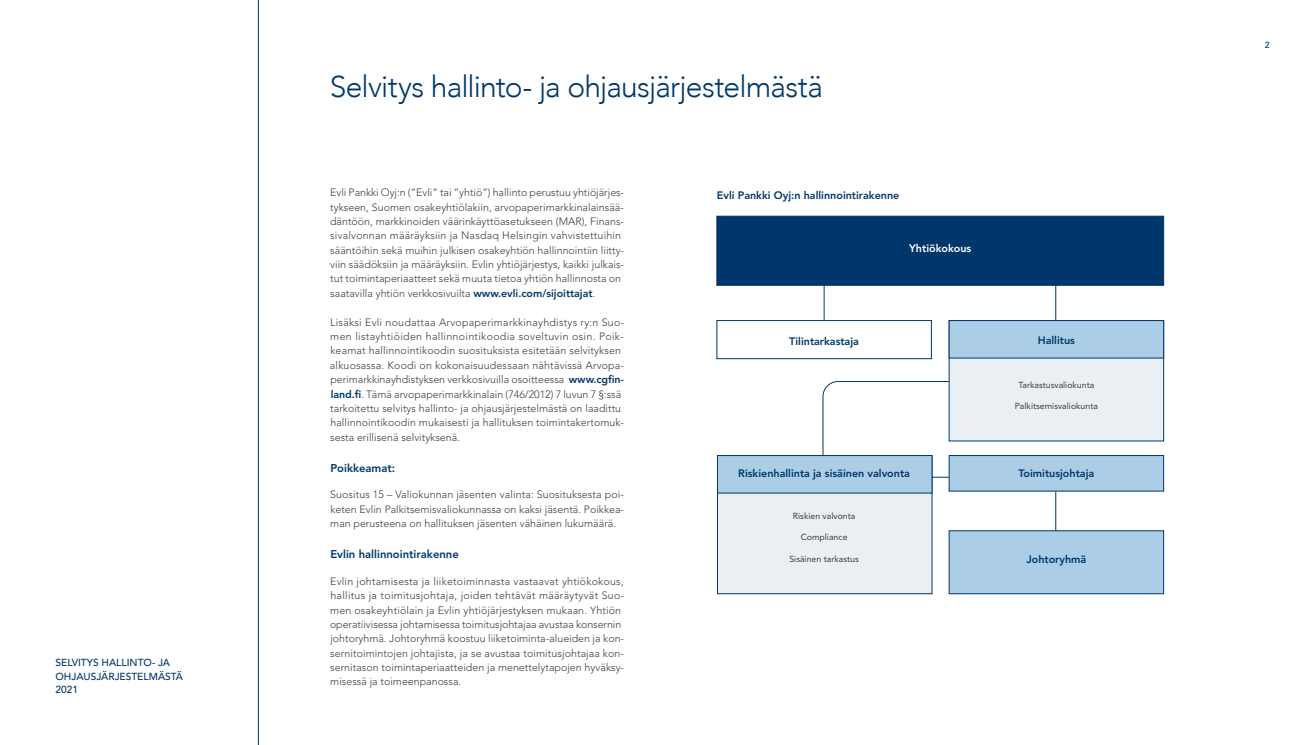
<style>
.page{position:relative;width:1312px;height:745px;background:#fff}
.page>*{position:absolute;margin:0;border:0;box-sizing:border-box;transform-origin:0 0}
.t1{font:300 30px "Avenir";letter-spacing:-.025em;color:#00376b}
.t2{font:800 11.25px "Avenir LT Std";color:#00376b}
.t3{font:800 10.75px "Avenir LT Std";color:#00376b}
.t4{font:800 10.75px "Avenir LT Std";color:#fff}
.leipis_FI{font:300 10.62px/14.4px "Avenir LT Std";color:#3e3e3f}
.t5{font:500 10.12px/13.2px "Avenir LT Std";color:#00376b}
.t6{font:8.75px "Avenir LT Std";color:#3e3e3f}
.t7{font:500 8.75px "Avenir LT Std";color:#00376b}
.s1{font-weight:800;color:#00376b}
</style>
<div class="page">
<svg style="left:932px;top:476px;width:16px;height:1px"></svg>
<hr style="left:1055px;top:285px;width:1px;height:38px;background:#00376b">
<div style="left:948px;top:320px;width:215px;height:121px;background:#e9eff3"></div>
<div style="left:948px;top:320px;width:215px;height:38px;background:#abcee6;border:1px solid #00376b"></div>
<hr style="left:823px;top:285px;width:1px;height:35px;background:#00376b">
<div style="left:716px;top:216px;width:447px;height:69px;background:#00376b;border:1px solid #00376b"></div>
<div style="left:716px;top:320px;width:215px;height:39px;border:1px solid #00376b"></div>
<svg style="left:822px;top:380px;width:127px;height:75px"></svg>
<div style="left:717px;top:455px;width:215px;height:138px;background:#e9eff3"></div>
<div style="left:717px;top:455px;width:215px;height:38px;background:#abcee6;border:1px solid #00376b"></div>
<hr style="left:1055px;top:491px;width:1px;height:40px;background:#00376b">
<div style="left:948px;top:455px;width:215px;height:36px;background:#abcee6;border:1px solid #00376b"></div>
<div style="left:948px;top:530px;width:215px;height:63px;background:#abcee6"></div>
<hr style="left:258px;top:0;width:1px;height:744px;background:#00376b">
<p class="t5" style="left:55px;top:656px;width:129px">SELVITYS HALLINTO- JA<br>OHJAUSJÄRJESTELMÄSTÄ<br>2021</p>
<h1 class="t1" style="left:330px;top:68px;width:494px">Selvitys hallinto- ja ohjausjärjestelmästä</h1>
<p class="leipis_FI" style="left:330px;top:185px;width:295px">Evli Pankki Oyj:n (”Evli” tai ”yhtiö”) hallinto perustuu yhtiöjärjes&shy;tykseen, Suomen osakeyhtiölakiin, arvopaperimarkkinalainsää&shy;däntöön, markkinoiden väärinkäyttöasetukseen (MAR), Finans&shy;sivalvonnan määräyksiin ja Nasdaq Helsingin vahvistettuihin sääntöihin sekä muihin julkisen osakeyhtiön hallinnointiin liitty&shy;viin säädöksiin ja määräyksiin. Evlin yhtiöjärjestys, kaikki julkais&shy;tut toimintaperiaatteet sekä muuta tietoa yhtiön hallinnosta on saatavilla yhtiön verkkosivuilta <span class="s1">www.evli.com/sijoittajat</span>.</p>
<p class="leipis_FI" style="left:330px;top:314px;width:295px">Lisäksi Evli noudattaa Arvopaperimarkkinayhdistys ry:n Suo&shy;men listayhtiöiden hallinnointikoodia soveltuvin osin. Poik&shy;keamat hallinnointikoodin suosituksista esitetään selvityksen alkuosassa. Koodi on kokonaisuudessaan nähtävissä Arvopa&shy;perimarkkinayhdistyksen verkkosivuilla osoitteessa <span class="s1">www.cgfin&shy;land.fi</span>. Tämä arvopaperimarkkinalain (746/2012) 7 luvun 7 §:ssä tarkoitettu selvitys hallinto- ja ohjausjärjestelmästä on laadittu hallinnointikoodin mukaisesti ja hallituksen toimintakertomuk&shy;sesta erillisenä selvityksenä.</p>
<h3 class="t2" style="left:330px;top:461px;width:66px">Poikkeamat:</h3>
<p class="leipis_FI" style="left:330px;top:487px;width:295px;text-align:justify">Suositus 15 – Valiokunnan jäsenten valinta: Suosituksesta poi&shy;keten Evlin Palkitsemisvaliokunnassa on kaksi jäsentä. Poikkea&shy;man perusteena on hallituksen jäsenten vähäinen lukumäärä.</p>
<h3 class="t2" style="left:330px;top:547px;width:130px">Evlin hallinnointirakenne</h3>
<p class="leipis_FI" style="left:330px;top:573px;width:295px">Evlin johtamisesta ja liiketoiminnasta vastaavat yhtiökokous, hallitus ja toimitusjohtaja, joiden tehtävät määräytyvät Suo&shy;men osakeyhtiölain ja Evlin yhtiöjärjestyksen mukaan. Yhtiön operatiivisessa johtamisessa toimitusjohtajaa avustaa konsernin johtoryhmä. Johtoryhmä koostuu liiketoiminta-alueiden ja kon&shy;sernitoimintojen johtajista, ja se avustaa toimitusjohtajaa kon&shy;sernitason toimintaperiaatteiden ja menettelytapojen hyväksy&shy;misessä ja toimeenpanossa.</p>
<p class="t3" style="left:716px;top:188px;width:184px">Evli Pankki Oyj:n hallinnointirakenne</p>
<p class="t4" style="left:909px;top:242px;width:64px">Yhtiökokous</p>
<p class="t3" style="left:789px;top:334px;width:71px">Tilintarkastaja</p>
<p class="t3" style="left:1037px;top:333px;width:39px">Hallitus</p>
<p class="t3" style="left:738px;top:466px;width:173px">Riskienhallinta ja sisäinen valvonta</p>
<p class="t6" style="left:792px;top:510px;width:64px">Riskien valvonta</p>
<p class="t6" style="left:800px;top:532px;width:48px">Compliance</p>
<p class="t6" style="left:789px;top:553px;width:71px">Sisäinen tarkastus</p>
<p class="t6" style="left:1018px;top:379px;width:77px">Tarkastusvaliokunta</p>
<p class="t6" style="left:1014px;top:400px;width:85px">Palkitsemisvaliokunta</p>
<p class="t3" style="left:1018px;top:466px;width:77px">Toimitusjohtaja</p>
<p class="t3" style="left:1026px;top:553px;width:61px">Johtoryhmä</p>
<p class="t7" style="left:1264px;top:40px;width:6px">2</p>
</div>
